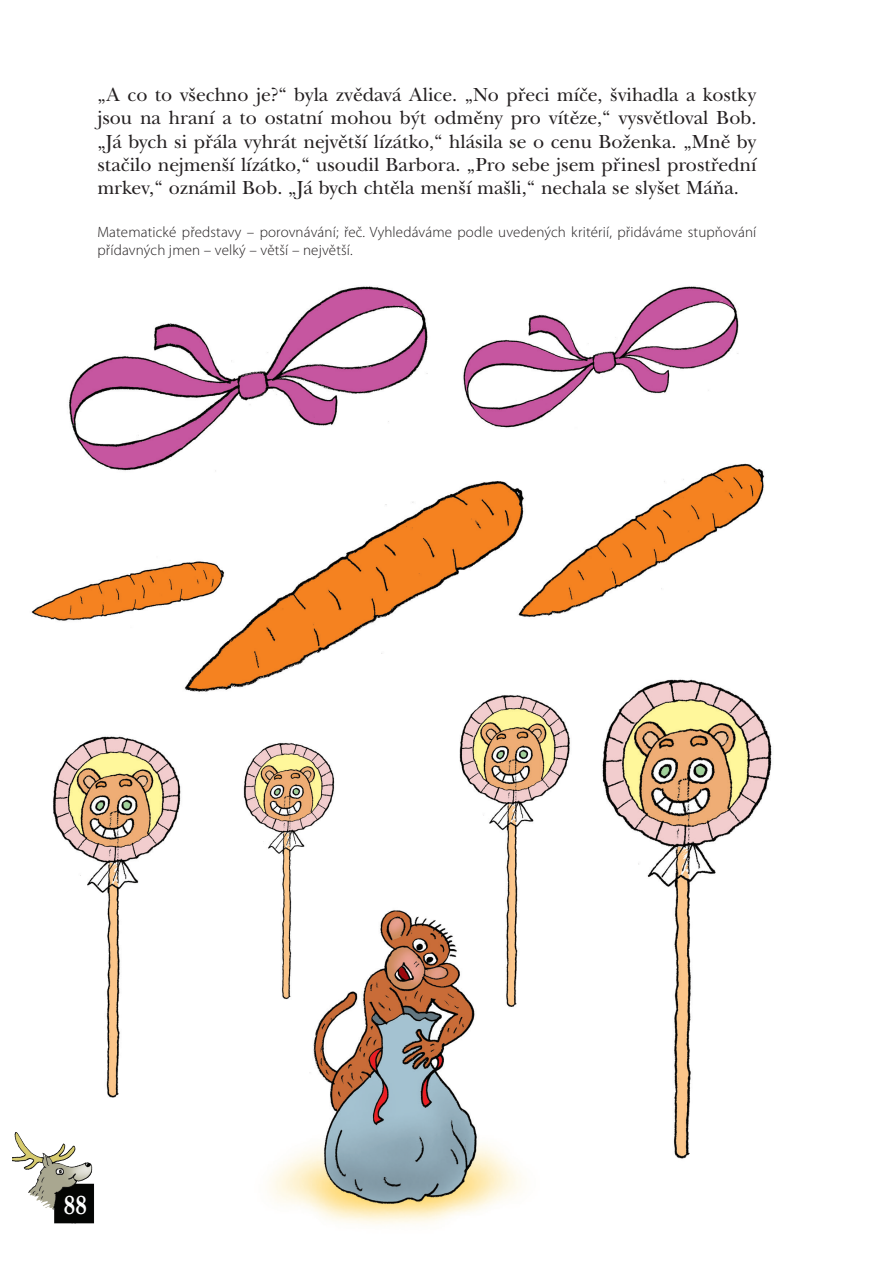
<style>
.page{position:relative;width:892px;height:1262px;background:#fff}
.page>*{position:absolute;margin:0;border:0;box-sizing:border-box;transform-origin:0 0}
.t1{font:700 27px "New Baskervil Itc TOT";color:#fff;scale:.8 1}
.t2{font:19.5px/23.4px "New Baskervilltc TOT Rom";color:#231f20;text-align:justify}
.t3{font:300 15px/18px "Myriad Pro";letter-spacing:.01em;color:#231f20}
</style>
<div class="page">
<img style="left:31px;top:286px;width:741px;height:939px">
<img style="left:12px;top:1132px;width:89px;height:93px">
<p class="t2" style="left:97px;top:83px;width:661px">„A co to všechno je?“ byla zvědavá Alice. „No přeci míče, švihadla a kostky jsou na hraní a to ostatní mohou být odměny pro vítěze,“ vysvětloval Bob. „Já bych si přála vyhrát největší lízátko,“ hlásila se o cenu Boženka. „Mně by stačilo nejmenší lízátko,“ usoudil Barbora. „Pro sebe jsem přinesl prostřední mrkev,“ oznámil Bob. „Já bych chtěla menší mašli,“ nechala se slyšet Máňa.</p>
<p class="t3" style="left:97px;top:223px;width:661px">Matematické představy – porovnávání; řeč. Vyhledáváme podle uvedených kritérií, přidáváme stupňování přídavných jmen – velký – větší – největší.</p>
<h1 class="t1" style="left:64px;top:1189px;width:31px">88</h1>
</div>
